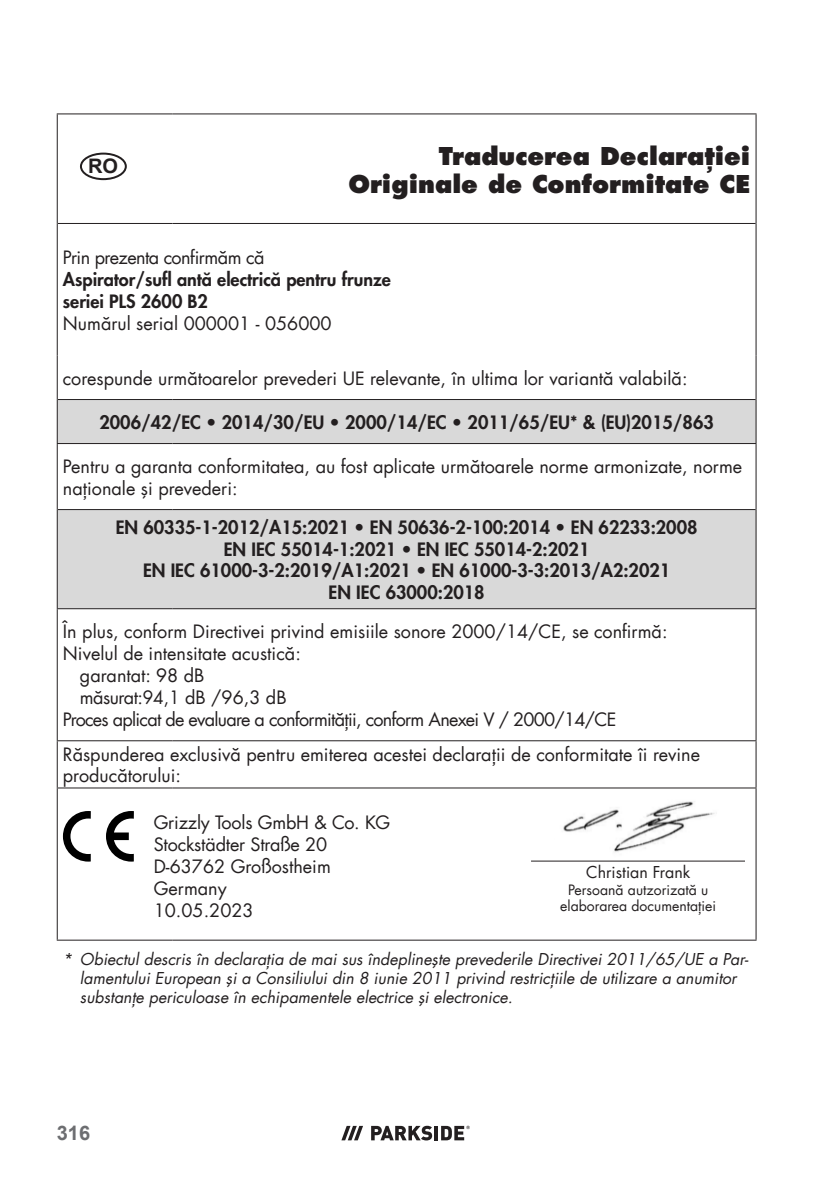
<style>
.page{position:relative;width:840px;height:1191px;background:#fff}
.page>*{position:absolute;margin:0;border:0;box-sizing:border-box;transform-origin:0 0}
.t1{font:800 24px/28px "Futura Com";color:#231f20;text-align:right}
.t2{font:700 20px "Arial";color:#6d6e71}
.t3{font:700 20px "Arial";color:#231f20}
.t4{font:18px/22px "Futura Com";color:#231f20}
.t5{font:800 18px/21.6px "Futura Com";color:#231f20}
.t6{font:18px "Futura Com";letter-spacing:-.04em;color:#231f20}
.t7{font:18px "Futura Com";letter-spacing:-.03em;color:#231f20}
.t8{font:italic 16px/19.2px "Futura Com";color:#231f20}
.t9{font:16px "Futura Com";color:#231f20}
.t10{font:14px/16.8px "Futura Com";color:#231f20;text-align:center}
</style>
<div class="page">
<svg style="left:341px;top:1125px;width:22px;height:15px"></svg>
<svg style="left:371px;top:1125px;width:61px;height:15px"></svg>
<hr style="left:434px;top:1125px;width:4px;height:15px;background:#231f20">
<svg style="left:441px;top:1125px;width:28px;height:15px"></svg>
<svg style="left:58px;top:400px;width:697px;height:208px;fill:#d9d9d9"></svg>
<hr style="left:57px;top:223px;width:1px;height:132px;background:#231f20">
<hr style="left:755px;top:223px;width:1px;height:132px;background:#231f20">
<hr style="left:57px;top:355px;width:1px;height:44px;background:#231f20">
<hr style="left:755px;top:355px;width:1px;height:44px;background:#231f20">
<hr style="left:57px;top:399px;width:1px;height:44px;background:#231f20">
<hr style="left:755px;top:399px;width:1px;height:44px;background:#231f20">
<hr style="left:57px;top:443px;width:115px;height:1px;background:#231f20">
<hr style="left:57px;top:444px;width:1px;height:65px;background:#231f20">
<hr style="left:172px;top:443px;width:584px;height:1px;background:#231f20">
<hr style="left:755px;top:444px;width:1px;height:65px;background:#231f20">
<hr style="left:755px;top:509px;width:1px;height:99px;background:#231f20">
<hr style="left:57px;top:608px;width:115px;height:1px;background:#231f20">
<hr style="left:57px;top:609px;width:1px;height:131px;background:#231f20">
<hr style="left:172px;top:608px;width:584px;height:1px;background:#231f20">
<hr style="left:755px;top:609px;width:1px;height:131px;background:#231f20">
<hr style="left:57px;top:740px;width:115px;height:1px;background:#231f20">
<hr style="left:57px;top:741px;width:1px;height:46px;background:#231f20">
<hr style="left:172px;top:740px;width:584px;height:1px;background:#231f20">
<hr style="left:755px;top:741px;width:1px;height:46px;background:#231f20">
<hr style="left:57px;top:787px;width:115px;height:1px;background:#231f20">
<hr style="left:57px;top:788px;width:1px;height:151px;background:#231f20">
<hr style="left:172px;top:787px;width:584px;height:1px;background:#231f20">
<hr style="left:755px;top:788px;width:1px;height:151px;background:#231f20">
<hr style="left:57px;top:939px;width:115px;height:1px;background:#231f20">
<hr style="left:172px;top:939px;width:584px;height:1px;background:#231f20">
<hr style="left:58px;top:399px;width:114px;height:1px;background:#231f20">
<hr style="left:172px;top:399px;width:583px;height:1px;background:#231f20">
<hr style="left:57px;top:113px;width:115px;height:1px;background:#231f20">
<hr style="left:57px;top:114px;width:1px;height:109px;background:#231f20">
<hr style="left:172px;top:113px;width:584px;height:1px;background:#231f20">
<hr style="left:755px;top:114px;width:1px;height:109px;background:#231f20">
<hr style="left:58px;top:223px;width:114px;height:1px;background:#231f20">
<hr style="left:172px;top:223px;width:583px;height:1px;background:#231f20">
<hr style="left:58px;top:509px;width:114px;height:1px;background:#231f20">
<hr style="left:172px;top:509px;width:583px;height:1px;background:#231f20">
<hr style="left:57px;top:509px;width:1px;height:99px;background:#231f20">
<div style="left:80px;top:153px;width:47px;height:27px;border:2px solid #231f20;border-radius:50%"></div>
<svg style="left:63px;top:811px;width:28px;height:50px"></svg>
<svg style="left:106px;top:811px;width:28px;height:50px"></svg>
<hr style="left:530px;top:860px;width:214px;height:1px;background:#231f20">
<img style="left:563px;top:801px;width:152px;height:51px">
<p class="t3" style="left:88px;top:159px;width:31px">RO</p>
<h1 class="t1" style="left:348px;top:142px;width:403px">Traducerea Declaraţiei<br>Originale de Conformitate CE</h1>
<p class="t7" style="left:63px;top:245px;width:203px">Prin prezenta confirmăm că</p>
<p class="t5" style="left:63px;top:267px;width:329px">Aspirator/sufl antă electrică pentru frunze seriei PLS 2600 B2</p>
<p class="t4" style="left:63px;top:312px;width:270px">Numărul serial 000001 - 056000</p>
<p class="t4" style="left:63px;top:367px;width:625px">corespunde următoarelor prevederi UE relevante, în ultima lor variantă valabilă:</p>
<p class="t5" style="left:99px;top:413px;width:615px">2006/42/EC • 2014/30/EU • 2000/14/EC • 2011/65/EU* &amp; (EU)2015/863</p>
<p class="t4" style="left:63px;top:455px;width:680px">Pentru a garanta conformitatea, au fost aplicate următoarele norme armonizate, norme naţionale şi prevederi:</p>
<p class="t5" style="left:116px;top:518px;width:583px;text-align:center">EN 60335-1-2012/A15:2021 • EN 50636-2-100:2014 • EN 62233:2008<br>EN IEC 55014-1:2021 • EN IEC 55014-2:2021<br>EN IEC 61000-3-2:2019/A1:2021 • EN 61000-3-3:2013/A2:2021<br>EN IEC 63000:2018</p>
<p class="t4" style="left:63px;top:620px;width:605px">În plus, conform Directivei privind emisiile sonore 2000/14/CE, se confirmă:</p>
<p class="t4" style="left:63px;top:642px;width:239px">Nivelul de intensitate acustică:</p>
<p class="t4" style="left:80px;top:666px;width:126px">garantat: 98 dB</p>
<p class="t7" style="left:80px;top:685px;width:208px">măsurat:94,1 dB /96,3 dB</p>
<p class="t6" style="left:63px;top:707px;width:554px">Proces aplicat de evaluare a conformităţii, conform Anexei V / 2000/14/CE</p>
<p class="t4" style="left:63px;top:744px;width:638px;line-height:21px">Răspunderea exclusivă pentru emiterea acestei declaraţii de conformitate îi revine producătorului:</p>
<p class="t4" style="left:154px;top:813px;width:238px">Grizzly Tools GmbH &amp; Co. KG<br>Stockstädter Straße 20<br>D-63762 Großostheim<br>Germany<br>10.05.2023</p>
<p class="t8" style="left:80px;top:949px;width:669px;text-indent:-17px">* Obiectul descris în declaraţia de mai sus îndeplineşte prevederile Directivei 2011/65/UE a Par&shy;lamentului European şi a Consiliului din 8 iunie 2011 privind restricţiile de utilizare a anumitor substanţe periculoase în echipamentele electrice şi electronice.</p>
<p class="t9" style="left:586px;top:864px;width:105px">Christian Frank</p>
<p class="t10" style="left:560px;top:880px;width:157px">Persoană autzorizată u elaborarea documentaţiei</p>
<p class="t2" style="left:57px;top:1125px;width:35px">316</p>
</div>
